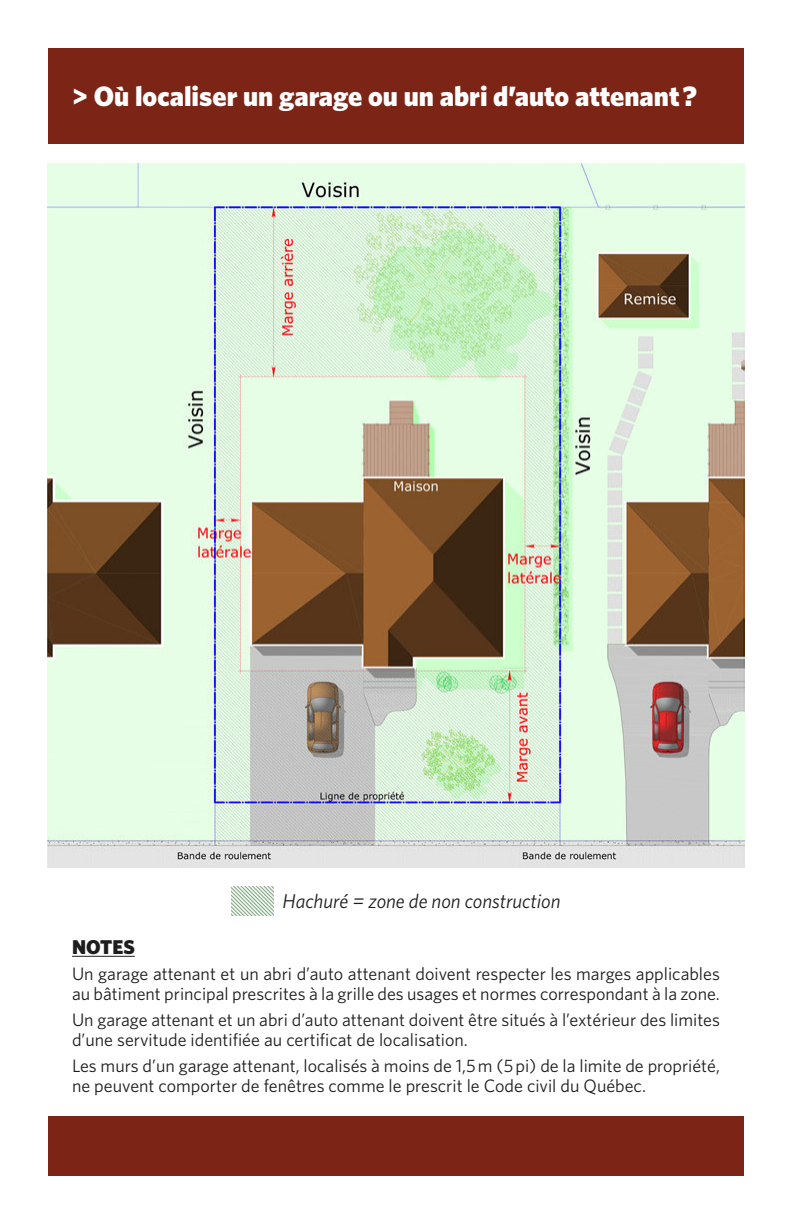
<style>
.page{position:relative;width:792px;height:1224px;background:#fff}
.page>*{position:absolute;margin:0;border:0;box-sizing:border-box;transform-origin:0 0}
.t1{font:900 28px "Whitney";color:#fff}
.t2{font:italic 20px "Whitney";color:#1d1d1b}
.t3{font:900 20px "Whitney";color:#1d1d1b}
.t4{font:18px/20px "Whitney";color:#1d1d1b}
</style>
<div class="page">
<img style="left:47px;top:163px;width:698px;height:704px">
<div style="left:48px;top:1116px;width:696px;height:60px;background:#7c2415"></div>
<hr style="left:72px;top:956px;width:63px;height:1px;background:#1d1d1b">
<div style="left:48px;top:48px;width:696px;height:96px;background:#7c2415"></div>
<svg style="left:232px;top:887px;width:42px;height:28px"></svg>
<h1 class="t1" style="left:72px;top:79px;width:627px">&gt; Où localiser un garage ou un abri d’auto attenant ?</h1>
<p class="t2" style="left:282px;top:889px;width:280px">Hachuré = zone de non construction</p>
<p class="t3" style="left:72px;top:935px;width:64px">NOTES</p>
<p class="t4" style="left:72px;top:963px;width:649px">Un garage attenant et un abri d’auto attenant doivent respecter les marges applicables au bâtiment principal prescrites à la grille des usages et normes correspondant à la zone.</p>
<p class="t4" style="left:72px;top:1009px;width:649px">Un garage attenant et un abri d’auto attenant doivent être situés à l’extérieur des limites d’une servitude identifiée au certificat de localisation.</p>
<p class="t4" style="left:72px;top:1055px;width:650px">Les murs d’un garage attenant, localisés à moins de 1,5m (5pi) de la limite de propriété, ne peuvent comporter de fenêtres comme le prescrit le Code civil du Québec.</p>
</div>
